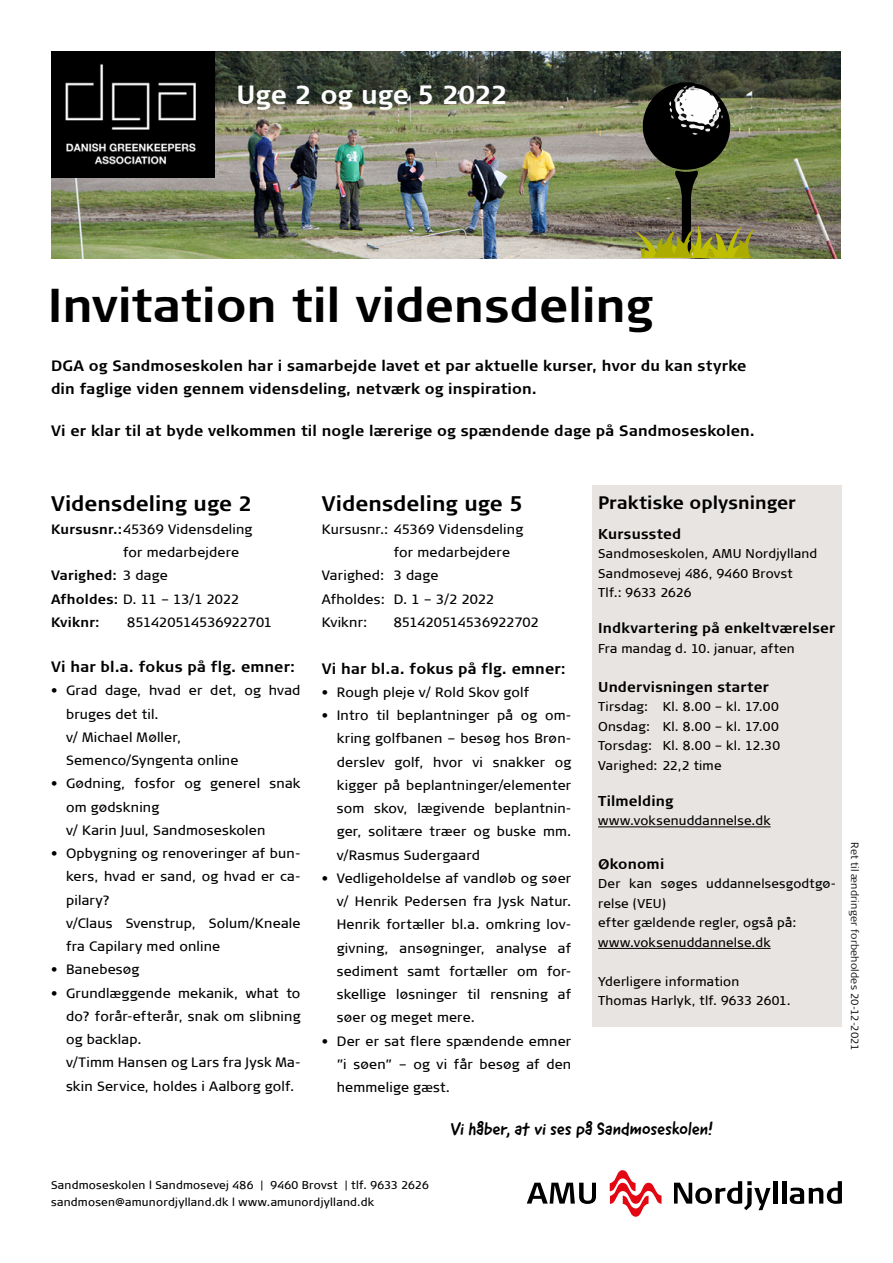
<style>
.page{position:relative;width:893px;height:1263px;background:#fff}
.page>*{position:absolute;margin:0;border:0;box-sizing:border-box;transform-origin:0 0}
.t1{font:700 47.25px "Signa Column";letter-spacing:-.005em;color:#000}
.t2{font:700 30px "Signa Column";color:#fff}
.t3{font:700 26.25px "Signa Column";letter-spacing:-.005em;color:#fff}
.t4{font:700 21px "Signa Column";color:#000}
.t5{font:18px "Good Dog New";letter-spacing:-.005em;color:#000}
.t6{font:700 18px "Signa Column";color:#000}
.t7{font:700 15px/22.5px "Signa Column";letter-spacing:.01em;color:#000}
.t8{font:700 14.25px "Signa Column";letter-spacing:.01em;color:#000}
.t9{font:13.5px/23.2px "Signa Column";letter-spacing:.015em;color:#000}
.t10{font:700 13.5px "Signa Column";letter-spacing:.015em;color:#000}
.t11{font:13.5px "Signa Column";letter-spacing:-.01em;color:#000}
.t12{font:13.5px "Signa Column";letter-spacing:-.005em;color:#000}
.t13{font:12.75px/19.5px "Signa Column";letter-spacing:.015em;color:#000}
.t14{font:11.25px/17.2px "Signa Column";letter-spacing:.02em;color:#000}
.t15{font:300 10.5px "Signa Column";letter-spacing:.02em;color:#000}
.s1{font-weight:700}
.s2{font-weight:400}
</style>
<div class="page">
<svg style="left:527px;top:1183px;width:69px;height:21px"></svg>
<svg style="left:674px;top:1181px;width:97px;height:29px"></svg>
<hr style="left:773px;top:1181px;width:4px;height:22px;background:#000">
<hr style="left:782px;top:1181px;width:4px;height:22px;background:#000">
<svg style="left:790px;top:1181px;width:52px;height:23px"></svg>
<svg style="left:610px;top:1170px;width:51px;height:47px"></svg>
<div style="left:592px;top:486px;width:250px;height:541px;background:#e8e4e2"></div>
<hr style="left:598px;top:827px;width:173px;height:1px;background:#000">
<hr style="left:598px;top:948px;width:173px;height:1px;background:#000">
<img style="left:51px;top:51px;width:790px;height:207px">
<img style="left:51px;top:51px;width:164px;height:127px">
<img style="left:635px;top:82px;width:119px;height:176px">
<h2 class="t2" style="left:60px;top:70px;width:403px">Til dig, der er greenkeeper</h2>
<h3 class="t3" style="left:237px;top:80px;width:273px">Uge 2 og uge 5 2022</h3>
<h1 class="t1" style="left:48px;top:278px;width:607px">Invitation til vidensdeling</h1>
<p class="t7" style="left:51px;top:355px;width:697px">DGA og Sandmoseskolen har i samarbejde lavet et par aktuelle kurser, hvor du kan styrke din faglige viden gennem vidensdeling, netværk og inspiration.</p>
<p class="t7" style="left:51px;top:419px;width:705px">Vi er klar til at byde velkommen til nogle lærerige og spændende dage på Sandmoseskolen.</p>
<h3 class="t4" style="left:51px;top:491px;width:203px">Vidensdeling uge 2</h3>
<p class="t9" style="left:51px;top:518px;width:203px"><span class="s1">Kursusnr.:</span>45369 Vidensdeling</p>
<p class="t9" style="left:123px;top:541px;width:118px">for medarbejdere</p>
<p class="t10" style="left:51px;top:568px;width:118px">Varighed: <span class="s2">3 dage</span></p>
<p class="t9" style="left:51px;top:587px;width:190px"><span class="s1">Afholdes:</span> D. 11 – 13/1 2022</p>
<p class="t10" style="left:51px;top:614px;width:50px">Kviknr:</p>
<p class="t11" style="left:127px;top:614px;width:146px">851420514536922701</p>
<p class="t7" style="left:51px;top:655px;width:246px">Vi har bl.a. fokus på flg. emner:</p>
<p class="t9" style="left:66px;top:679px;width:236px;text-indent:-15px">• Grad dage, hvad er det, og hvad bruges det til.<br>v/ Michael Møller,<br>Semenco/Syngenta online</p>
<p class="t9" style="left:66px;top:772px;width:236px;text-indent:-15px">• Gødning, fosfor og generel snak om gødskning<br>v/ Karin Juul, Sandmoseskolen</p>
<p class="t9" style="left:66px;top:842px;width:236px;text-indent:-15px">• Opbygning og renoveringer af bun&shy;kers, hvad er sand, og hvad er ca&shy;pilary?<br>v/Claus Svenstrup, Solum/Kneale fra Capilary med online</p>
<p class="t9" style="left:51px;top:958px;width:90px">• Banebesøg</p>
<p class="t9" style="left:66px;top:981px;width:236px;text-indent:-15px">• Grundlæggende mekanik, what to do? forår-efterår, snak om slibning og backlap.<br>v/Timm Hansen og Lars fra Jysk Ma&shy;skin Service, holdes i Aalborg golf.</p>
<h3 class="t4" style="left:322px;top:491px;width:203px">Vidensdeling uge 5</h3>
<p class="t9" style="left:322px;top:518px;width:203px">Kursusnr.: 45369 Vidensdeling</p>
<p class="t9" style="left:394px;top:541px;width:118px">for medarbejdere</p>
<p class="t9" style="left:322px;top:564px;width:118px">Varighed: 3 dage</p>
<p class="t9" style="left:322px;top:587px;width:174px">Afholdes: D. 1 – 3/2 2022</p>
<p class="t9" style="left:322px;top:611px;width:47px">Kviknr:</p>
<p class="t12" style="left:394px;top:614px;width:147px">851420514536922702</p>
<p class="t7" style="left:322px;top:657px;width:246px">Vi har bl.a. fokus på flg. emner:</p>
<p class="t9" style="left:322px;top:680px;width:209px">• Rough pleje v/ Rold Skov golf</p>
<p class="t9" style="left:337px;top:704px;width:236px;text-align:justify;text-indent:-15px">• Intro til beplantninger på og om&shy;kring golfbanen – besøg hos Brøn&shy;derslev golf, hvor vi snakker og kigger på beplantninger/elementer som skov, lægivende beplantnin&shy;ger, solitære træer og buske mm. v/Rasmus Sudergaard</p>
<p class="t9" style="left:337px;top:866px;width:236px;text-align:justify;text-indent:-15px">• Vedligeholdelse af vandløb og søer v/ Henrik Pedersen fra Jysk Natur.<br>Henrik fortæller bl.a. omkring lov&shy;givning, ansøgninger, analyse af sediment samt fortæller om for&shy;skellige løsninger til rensning af søer og meget mere.</p>
<p class="t9" style="left:337px;top:1029px;width:236px;text-align:justify;text-indent:-15px">• Der er sat flere spændende emner ”i søen” – og vi får besøg af den hemmelige gæst.</p>
<h3 class="t6" style="left:598px;top:492px;width:199px">Praktiske oplysninger</h3>
<p class="t8" style="left:598px;top:525px;width:85px">Kursussted</p>
<p class="t13" style="left:598px;top:544px;width:221px">Sandmoseskolen, AMU Nordjylland<br>Sandmosevej 486, 9460 Brovst<br>Tlf.: 9633 2626</p>
<p class="t8" style="left:598px;top:620px;width:239px">Indkvartering på enkeltværelser</p>
<p class="t13" style="left:598px;top:638px;width:198px">Fra mandag d. 10. januar, aften</p>
<p class="t8" style="left:598px;top:678px;width:172px">Undervisningen starter</p>
<p class="t13" style="left:598px;top:697px;width:183px;text-align:justify">Tirsdag: Kl. 8.00 – kl. 17.00<br>Onsdag: Kl. 8.00 – kl. 17.00<br>Torsdag: Kl. 8.00 – kl. 12.30<br>Varighed: 22,2 time</p>
<p class="t8" style="left:598px;top:792px;width:77px">Tilmelding</p>
<p class="t13" style="left:598px;top:811px;width:174px">www.voksenuddannelse.dk</p>
<p class="t8" style="left:598px;top:855px;width:68px">Økonomi</p>
<p class="t13" style="left:598px;top:874px;width:239px">Der kan søges uddannelsesgodtgø&shy;relse (VEU)<br>efter gældende regler, også på: www.voksenuddannelse.dk</p>
<p class="t13" style="left:598px;top:971px;width:194px">Yderligere information<br>Thomas Harlyk, tlf. 9633 2601.</p>
<h3 class="t5" style="left:451px;top:1117px;width:264px">Vi håber, at vi ses på Sandmoseskolen!</h3>
<p class="t15" style="left:861px;top:842px;width:210px;rotate:90deg">Ret til ændringer forbeholdes 20-12-2021</p>
<p class="t14" style="left:51px;top:1176px;width:379px">Sandmoseskolen l Sandmosevej 486 | 9460 Brovst | tlf. 9633 2626 sandmosen@amunordjylland.dk l www.amunordjylland.dk</p>
</div>
